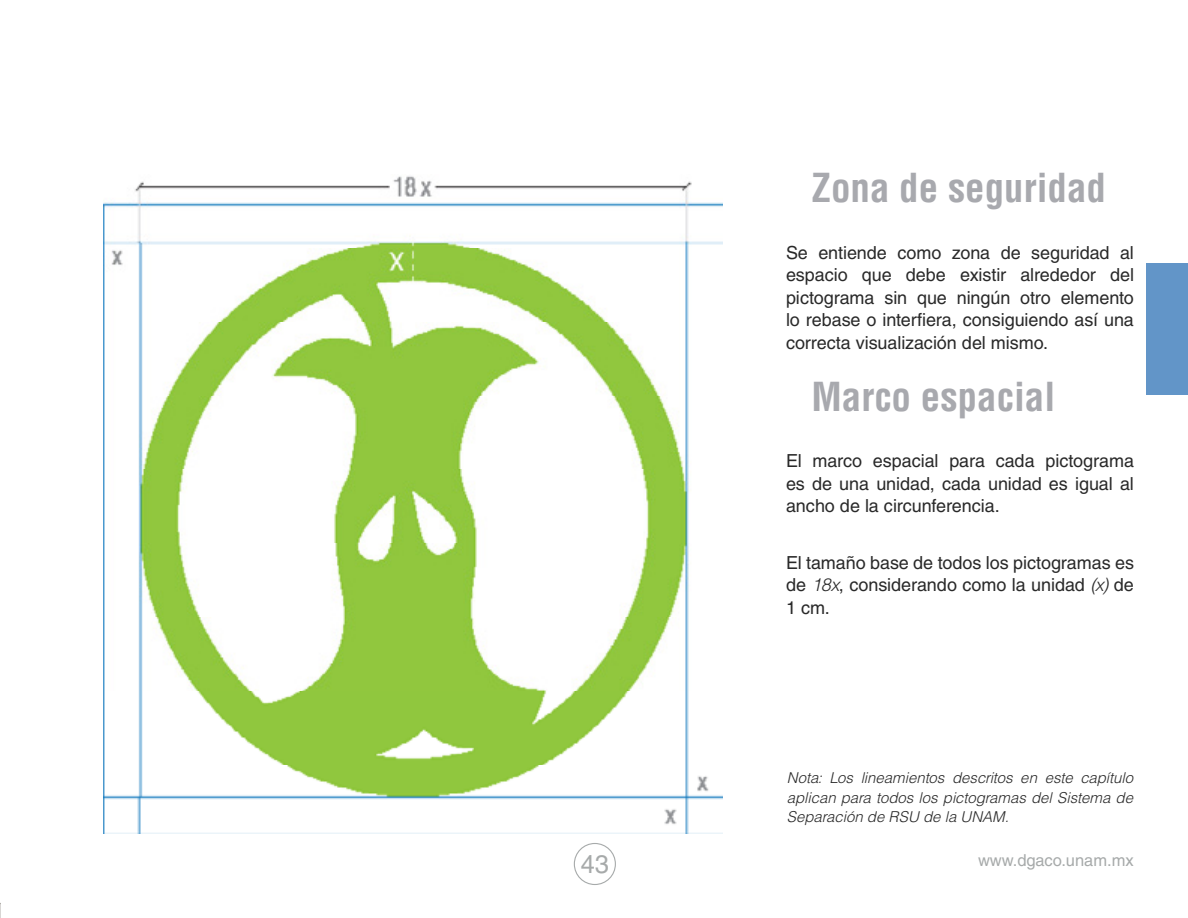
<style>
.page{position:relative;width:1188px;height:918px;background:#fff}
.page>*{position:absolute;margin:0;border:0;box-sizing:border-box;transform-origin:0 0}
.t1{font:700 condensed 39px "Helvetica LT Std";color:#a8a9ae}
.t2{font:25.5px "Helvetica LT Std";color:#a7aaaa}
.t3{font:18px/22.5px "Helvetica LT Std";letter-spacing:-.005em;color:#292929;text-align:justify}
.t4{font:16.5px "Helvetica LT Std";color:#a7aaaa}
.t5{font:italic 300 15px/19.5px "Helvetica LT Std";letter-spacing:-.005em;color:#292929;text-align:justify}
.s1{font-weight:300;font-style:italic}
</style>
<div class="page">
<div style="left:574px;top:843px;width:42px;height:42px;border:1px solid #a7aaaa;border-radius:50%"></div>
<div style="left:1146px;top:263px;width:42px;height:131px;background:#6295c8"></div>
<svg style="left:0;top:902px;width:1px;height:16px"></svg>
<img style="left:103px;top:176px;width:620px;height:658px">
<h1 class="t1" style="left:812px;top:164px;width:296px">Zona de seguridad</h1>
<p class="t3" style="left:786px;top:241px;width:350px">Se entiende como zona de seguridad al espacio que debe existir alrededor del pictograma sin que ningún otro elemento lo rebase o interfiera, consiguiendo así una correcta visualización del mismo.</p>
<h1 class="t1" style="left:812px;top:372px;width:245px">Marco espacial</h1>
<p class="t3" style="left:786px;top:450px;width:350px">El marco espacial para cada pictograma es de una unidad, cada unidad es igual al ancho de la circunferencia.</p>
<p class="t3" style="left:786px;top:551px;width:350px">El tamaño base de todos los pictogramas es de <span class="s1">18x</span>, considerando como la unidad <span class="s1">(x)</span> de 1 cm.</p>
<p class="t5" style="left:787px;top:768px;width:348px">Nota: Los lineamientos descritos en este capítulo aplican para todos los pictogramas del Sistema de Separación de RSU de la UNAM.</p>
<h2 class="t2" style="left:581px;top:849px;width:30px">43</h2>
<p class="t4" style="left:978px;top:851px;width:157px">www.dgaco.unam.mx</p>
</div>
